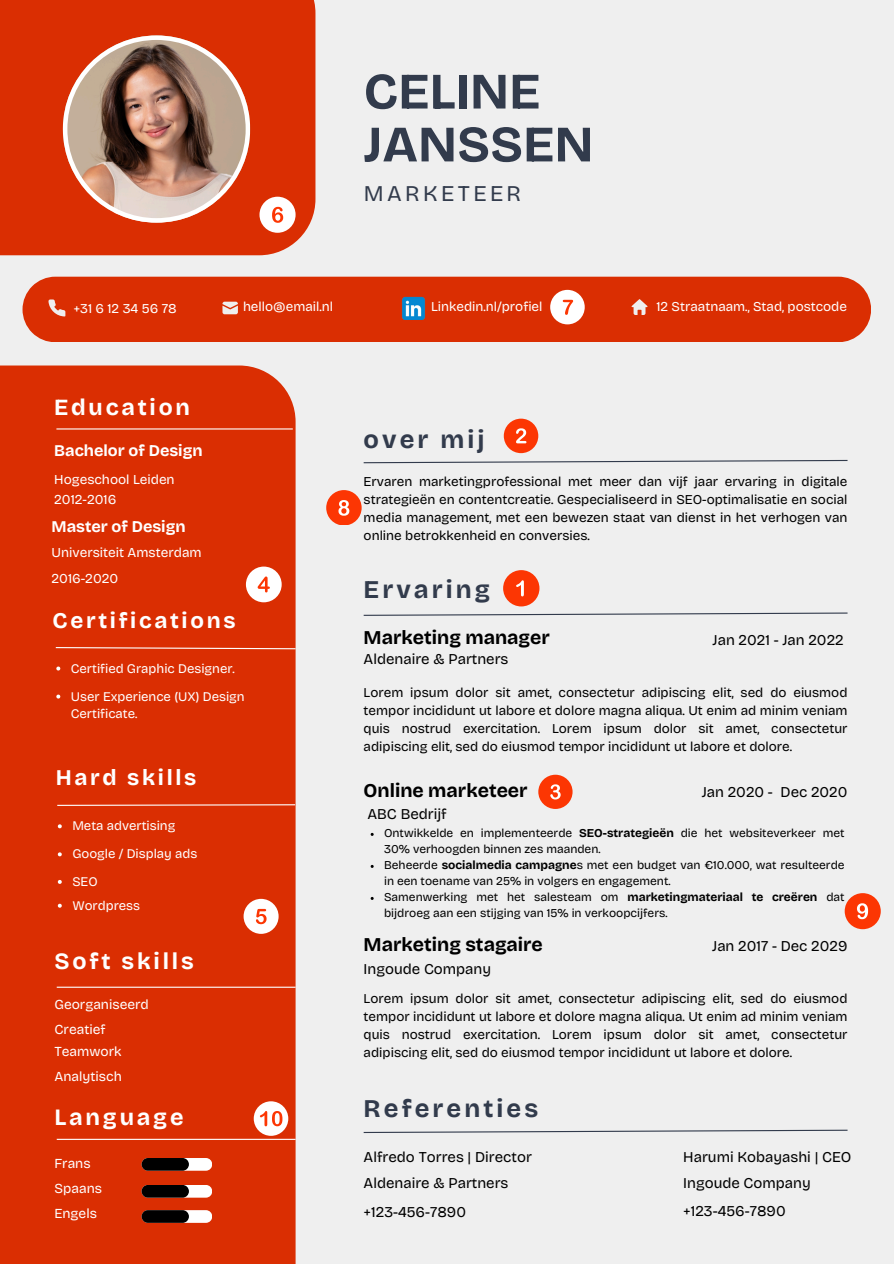
<style>
.page{position:relative;width:894px;height:1264px;background:#fff}
.page>*{position:absolute;margin:0;border:0;box-sizing:border-box;transform-origin:0 0}
.t1{font:700 51px "Bricolage Grotesque";color:#323b4c}
.t2{font:700 25.5px "Bricolage Grotesque";letter-spacing:.12em;color:#323b4c}
.t3{font:700 23.4px "Bricolage Grotesque";letter-spacing:.12em;color:#fff}
.t4{font:700 23.1px "Bricolage Grotesque";letter-spacing:.12em;color:#fff}
.t5{font:22.5px "Bricolage Grotesque";letter-spacing:.155em;color:#323b4c}
.t6{font:700 22.35px "Bricolage Grotesque";letter-spacing:.12em;color:#fff}
.t7{font:700 19.5px "Bricolage Grotesque";color:#000}
.t8{font:700 16.35px "Bricolage Grotesque";color:#fff}
.t9{font:15px "Bricolage Grotesque";color:#000}
.t10{font:13.8px "Bricolage Grotesque";color:#fff}
.t11{font:13.65px "Bricolage Grotesque";color:#fff}
.t12{font:13.5px/18px "Bricolage Grotesque";color:#000;text-align:justify}
.t13{font:13.5px "Bricolage Grotesque";color:#fff}
.t14{font:13.2px/17.9px "Bricolage Grotesque";color:#fff}
.t15{font:12px/16px "Bricolage Grotesque";color:#000}
.s1{font-weight:700}
</style>
<div class="page">
<div style="left:0;top:0;width:893px;height:1263px;background:#efefef"></div>
<div style="left:0;top:365px;width:295px;height:898px;background:#da2e02"></div>
<div style="left:23px;top:277px;width:847px;height:65px;background:#da2e02"></div>
<svg style="left:48px;top:299px;width:17px;height:17px"></svg>
<svg style="left:222px;top:302px;width:16px;height:12px"></svg>
<svg style="left:631px;top:299px;width:16px;height:16px"></svg>
<div style="left:0;top:0;width:315px;height:255px;background:#da2e02"></div>
<svg style="left:63px;top:35px;width:187px;height:187px;background:#b67b66"></svg>
<svg style="left:363px;top:459px;width:485px;height:5px"></svg>
<svg style="left:363px;top:612px;width:485px;height:4px"></svg>
<svg style="left:363px;top:1129px;width:485px;height:4px"></svg>
<hr style="left:56px;top:428px;width:237px;height:1px;background:#fff">
<svg style="left:55px;top:646px;width:241px;height:4px"></svg>
<hr style="left:57px;top:986px;width:238px;height:1px;background:#fff">
<hr style="left:57px;top:1138px;width:238px;height:1px;background:#fff">
<svg style="left:56px;top:803px;width:240px;height:3px"></svg>
<div style="left:503px;top:570px;width:36px;height:36px;background:#fc3603;border-radius:50%"></div>
<svg style="left:516px;top:580px;width:7px;height:16px"></svg>
<div style="left:503px;top:418px;width:35px;height:35px;background:#fc3603;border-radius:50%"></div>
<svg style="left:516px;top:428px;width:10px;height:15px"></svg>
<div style="left:538px;top:774px;width:34px;height:34px;background:#fc3603;border-radius:50%"></div>
<svg style="left:550px;top:784px;width:10px;height:15px"></svg>
<div style="left:246px;top:566px;width:35px;height:36px;background:#fff;border-radius:50%"></div>
<svg style="left:257px;top:576px;width:13px;height:16px"></svg>
<div style="left:243px;top:898px;width:35px;height:35px;background:#fff;border-radius:50%"></div>
<svg style="left:256px;top:908px;width:10px;height:16px"></svg>
<div style="left:259px;top:197px;width:36px;height:36px;background:#fff;border-radius:50%"></div>
<svg style="left:272px;top:207px;width:11px;height:16px"></svg>
<img style="left:401px;top:296px;width:24px;height:23px">
<div style="left:550px;top:290px;width:34px;height:34px;background:#fff;border-radius:50%"></div>
<svg style="left:562px;top:300px;width:11px;height:15px"></svg>
<div style="left:844px;top:893px;width:36px;height:36px;background:#fc3603;border-radius:50%"></div>
<svg style="left:857px;top:903px;width:10px;height:16px"></svg>
<div style="left:141px;top:1157px;width:71px;height:13px;background:#fff;border-radius:6px"></div>
<div style="left:141px;top:1157px;width:48px;height:13px;background:#000;border-radius:6px"></div>
<div style="left:141px;top:1184px;width:71px;height:13px;background:#fff;border-radius:6px"></div>
<div style="left:141px;top:1184px;width:48px;height:13px;background:#000;border-radius:6px"></div>
<div style="left:141px;top:1210px;width:71px;height:12px;background:#fff;border-radius:6px"></div>
<div style="left:141px;top:1210px;width:48px;height:12px;background:#000;border-radius:6px"></div>
<div style="left:254px;top:1101px;width:34px;height:34px;background:#fff;border-radius:50%"></div>
<svg style="left:260px;top:1111px;width:22px;height:15px"></svg>
<div style="left:326px;top:490px;width:35px;height:35px;background:#fc3603;border-radius:50%"></div>
<svg style="left:338px;top:500px;width:11px;height:15px"></svg>
<svg style="left:56px;top:666px;width:4px;height:4px"></svg>
<svg style="left:56px;top:694px;width:4px;height:4px"></svg>
<svg style="left:58px;top:824px;width:4px;height:4px"></svg>
<svg style="left:58px;top:852px;width:4px;height:4px"></svg>
<svg style="left:58px;top:880px;width:4px;height:3px"></svg>
<svg style="left:58px;top:903px;width:4px;height:4px"></svg>
<p class="t1" style="left:363px;top:61px;width:178px">CELINE</p>
<p class="t1" style="left:363px;top:114px;width:231px">JANSSEN</p>
<p class="t5" style="left:363px;top:180px;width:159px">MARKETEER</p>
<h2 class="t13" style="left:73px;top:301px;width:105px">+31 6 12 34 56 78</h2>
<p class="t13" style="left:243px;top:298px;width:91px">hello@email.nl</p>
<p class="t13" style="left:431px;top:299px;width:113px">Linkedin.nl/profiel</p>
<p class="t13" style="left:656px;top:299px;width:192px">12 Straatnaam., Stad, postcode</p>
<h1 class="t4" style="left:54px;top:394px;width:137px">Education</h1>
<p class="t8" style="left:54px;top:440px;width:150px">Bachelor of Design</p>
<p class="t11" style="left:54px;top:471px;width:122px">Hogeschool Leiden</p>
<h2 class="t11" style="left:54px;top:491px;width:64px">2012-2016</h2>
<p class="t8" style="left:51px;top:516px;width:136px">Master of Design</p>
<p class="t11" style="left:51px;top:544px;width:151px">Universiteit Amsterdam</p>
<p class="t11" style="left:51px;top:570px;width:68px">2016-2020</p>
<p class="t6" style="left:52px;top:607px;width:184px">Certifications</p>
<h2 class="t14" style="left:71px;top:659px;width:165px">Certified Graphic Designer.</h2>
<p class="t14" style="left:71px;top:687px;width:175px">User Experience (UX) Design<br>Certificate.</p>
<p class="t6" style="left:56px;top:764px;width:142px">Hard skills</p>
<p class="t14" style="left:72px;top:817px;width:104px">Meta advertising</p>
<p class="t14" style="left:72px;top:845px;width:126px">Google / Display ads</p>
<p class="t14" style="left:72px;top:872px;width:27px">SEO</p>
<p class="t14" style="left:72px;top:896px;width:69px">Wordpress</p>
<p class="t3" style="left:54px;top:946px;width:141px">Soft skills</p>
<p class="t10" style="left:54px;top:996px;width:96px">Georganiseerd</p>
<p class="t10" style="left:54px;top:1021px;width:53px">Creatief</p>
<p class="t10" style="left:54px;top:1068px;width:69px">Analytisch</p>
<p class="t10" style="left:54px;top:1043px;width:69px">Teamwork</p>
<p class="t3" style="left:54px;top:1103px;width:130px">Language</p>
<p class="t2" style="left:363px;top:424px;width:122px">over mij</p>
<p class="t12" style="left:363px;top:473px;width:485px">Ervaren marketingprofessional met meer dan vijf jaar ervaring in digitale strategieën en contentcreatie. Gespecialiseerd in SEO-optimalisatie en social media management, met een bewezen staat van dienst in het verhogen van online betrokkenheid en conversies.</p>
<p class="t2" style="left:363px;top:574px;width:128px">Ervaring</p>
<p class="t7" style="left:363px;top:626px;width:188px">Marketing manager</p>
<p class="t9" style="left:363px;top:650px;width:146px">Aldenaire &amp; Partners</p>
<p class="t9" style="left:712px;top:630px;width:133px">Jan 2021 - Jan 2022</p>
<p class="t12" style="left:363px;top:683px;width:485px">Lorem ipsum dolor sit amet, consectetur adipiscing elit, sed do eiusmod tempor incididunt ut labore et dolore magna aliqua. Ut enim ad minim veniam quis nostrud exercitation. Lorem ipsum dolor sit amet, consectetur adipiscing elit, sed do eiusmod tempor incididunt ut labore et dolore.</p>
<p class="t7" style="left:363px;top:778px;width:165px">Online marketeer</p>
<p class="t9" style="left:367px;top:805px;width:81px">ABC Bedrijf</p>
<p class="t9" style="left:701px;top:782px;width:147px">Jan 2020 - Dec 2020</p>
<p class="t15" style="left:384px;top:824px;width:462px">Ontwikkelde en implementeerde <span class="s1">SEO-strategieën</span> die het websiteverkeer met<br>30% verhoogden binnen zes maanden.</p>
<h2 class="t15" style="left:384px;top:856px;width:462px">Beheerde <span class="s1">socialmedia campagne</span>s met een budget van €10.000, wat resulteerde in een toename van 25% in volgers en engagement.</h2>
<p class="t15" style="left:384px;top:888px;width:462px">Samenwerking met het salesteam om <span class="s1">marketingmateriaal te creëren</span> dat bijdroeg aan een stijging van 15% in verkoopcijfers.</p>
<p class="t7" style="left:363px;top:932px;width:181px">Marketing stagaire</p>
<p class="t9" style="left:363px;top:959px;width:129px">Ingoude Company</p>
<h2 class="t9" style="left:712px;top:937px;width:137px">Jan 2017 - Dec 2029</h2>
<p class="t12" style="left:363px;top:989px;width:485px">Lorem ipsum dolor sit amet, consectetur adipiscing elit, sed do eiusmod tempor incididunt ut labore et dolore magna aliqua. Ut enim ad minim veniam quis nostrud exercitation. Lorem ipsum dolor sit amet, consectetur adipiscing elit, sed do eiusmod tempor incididunt ut labore et dolore.</p>
<p class="t2" style="left:363px;top:1092px;width:176px">Referenties</p>
<p class="t9" style="left:363px;top:1147px;width:170px">Alfredo Torres | Director</p>
<p class="t9" style="left:683px;top:1147px;width:169px">Harumi Kobayashi | CEO</p>
<p class="t9" style="left:683px;top:1173px;width:129px">Ingoude Company</p>
<p class="t10" style="left:54px;top:1154px;width:38px">Frans</p>
<h4 class="t9" style="left:363px;top:1173px;width:146px">Aldenaire &amp; Partners</h4>
<p class="t10" style="left:54px;top:1179px;width:49px">Spaans</p>
<h4 class="t10" style="left:54px;top:1204px;width:44px">Engels</h4>
<p class="t9" style="left:363px;top:1203px;width:104px">+123-456-7890</p>
<p class="t9" style="left:683px;top:1201px;width:104px">+123-456-7890</p>
</div>
